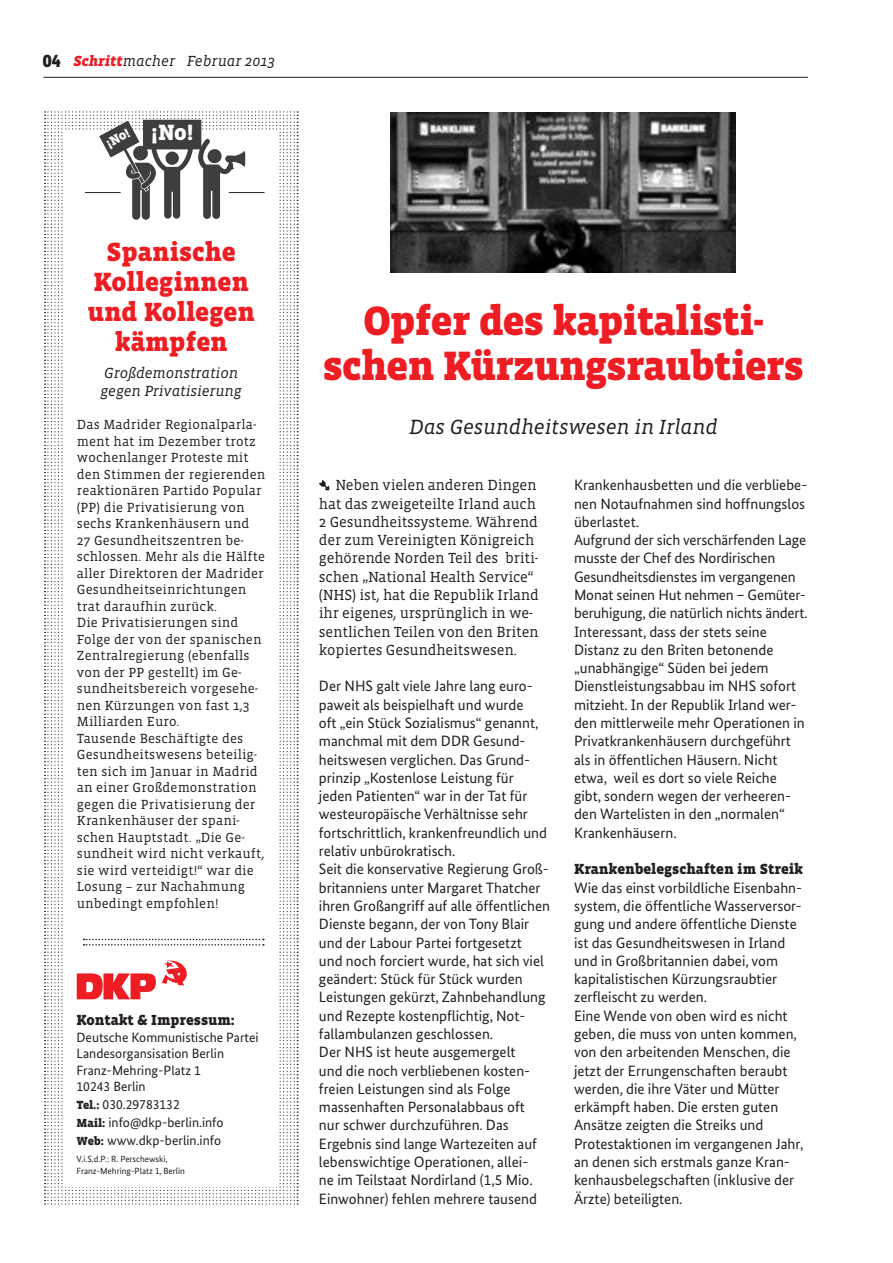
<style>
.page{position:relative;width:893px;height:1263px;background:#fff}
.page>*{position:absolute;margin:0;border:0;box-sizing:border-box;transform-origin:0 0}
.t1{font:900 42px/45px "Vista Slab";letter-spacing:-.02em;color:#ee1d23;text-align:center}
.t2{font:900 27px/30px "Vista Slab";color:#ee1d23;text-align:center}
.t3{font:900 22.65px "Vista Slab";color:#fff}
.t4{font:italic 21px "Vista Slab";letter-spacing:-.01em;color:#231f20}
.t5{font:15px/18.3px "Bundes Sans";color:#231f20}
.t6{font:15px/18.3px "Vista Slab";letter-spacing:-.01em;color:#231f20}
.t7{font:italic 15px/18px "Vista Slab";letter-spacing:-.01em;color:#231f20}
.t8{font:900 15px "Vista Slab";color:#231f20}
.t9{font:13.5px/16.5px "Vista Slab";letter-spacing:.01em;color:#231f20}
.t10{font:13.5px/16.5px "Bundes Sans";color:#231f20}
.t11{font:900 13.5px "Vista Slab";color:#fff}
.t12{font:9px/12px "Bundes Sans";color:#231f20}
.s1{font-family:"Vista Slab Alt";font-weight:900;font-style:normal;font-size:18px}
.s2{font-weight:900;color:#ee1d23}
.s3{font-family:"Vista Slab";font-weight:900;font-size:12px}
</style>
<div class="page">
<hr style="left:43px;top:77px;width:765px;height:1px;background:#231f20">
<svg style="left:44px;top:111px;width:254px;height:1093px"></svg>
<hr style="left:229px;top:192px;width:36px;height:1px;background:#231f20">
<hr style="left:85px;top:192px;width:36px;height:1px;background:#231f20">
<svg style="left:319px;top:480px;width:10px;height:10px"></svg>
<img style="left:390px;top:113px;width:345px;height:159px">
<p class="t7" style="left:43px;top:53px;width:234px"><span class="s1">04</span> <span class="s2">Schritt</span>macher Februar 2013</p>
<p class="t11" style="left:104px;top:139px;width:27px;rotate:-29deg">¡No!</p>
<h3 class="t3" style="left:151px;top:122px;width:44px">¡No!</h3>
<h2 class="t2" style="left:87px;top:238px;width:169px">Spanische<br>Kolleginnen und Kollegen kämpfen</h2>
<p class="t7" style="left:100px;top:365px;width:143px">Großdemonstration gegen Privatisierung</p>
<p class="t9" style="left:77px;top:417px;width:190px">Das Madrider Regionalparla&shy;ment hat im Dezember trotz wochenlanger Proteste mit den Stimmen der regierenden reaktionären Partido Popular (PP) die Privatisierung von sechs Krankenhäusern und<br>27 Gesundheitszentren be&shy;schlossen. Mehr als die Hälfte aller Direktoren der Madrider<br>Gesundheitseinrichtungen trat daraufhin zurück.<br>Die Privatisierungen sind<br>Folge der von der spanischen<br>Zentralregierung (ebenfalls von der PP gestellt) im Ge&shy;sundheitsbereich vorgesehe&shy;nen Kürzungen von fast 1,3<br>Milliarden Euro.<br>Tausende Beschäftigte des<br>Gesundheitswesens beteilig&shy;ten sich im Januar in Madrid an einer Großdemonstration gegen die Privatisierung der<br>Krankenhäuser der spani&shy;schen Hauptstadt. „Die Ge&shy;sundheit wird nicht verkauft, sie wird verteidigt!“ war die<br>Losung – zur Nachahmung unbedingt empfohlen!</p>
<p class="t8" style="left:77px;top:1014px;width:160px">Kontakt &amp; Impressum:</p>
<p class="t10" style="left:77px;top:1029px;width:184px">Deutsche Kommunistische Partei<br>Landesorgansisation Berlin<br>Franz-Mehring-Platz 1<br>10243 Berlin</p>
<p class="t10" style="left:77px;top:1096px;width:149px;line-height:18px"><span class="s3">Tel.:</span> 030.29783132<br><span class="s3">Mail:</span> info@dkp-berlin.info<br><span class="s3">Web:</span> www.dkp-berlin.info</p>
<p class="t12" style="left:77px;top:1153px;width:110px">V.i.S.d.P.: R. Perschewski,<br>Franz-Mehring-Platz 1, Berlin</p>
<h1 class="t1" style="left:323px;top:300px;width:483px">Opfer des kapitalisti&shy;schen Kürzungsraubtiers</h1>
<h3 class="t4" style="left:409px;top:417px;width:310px">Das Gesundheitswesen in Irland</h3>
<p class="t6" style="left:319px;top:477px;width:222px;text-indent:16px">Neben vielen anderen Dingen hat das zweigeteilte Irland auch<br>2 Gesundheitssysteme. Während der zum Vereinigten Königreich gehörende Norden Teil des briti&shy;schen „National Health Service“ (NHS) ist, hat die Republik Irland ihr eigenes, ursprünglich in we&shy;sentlichen Teilen von den Briten kopiertes Gesundheitswesen.</p>
<p class="t5" style="left:319px;top:677px;width:233px">Der NHS galt viele Jahre lang euro&shy;paweit als beispielhaft und wurde<br>oft „ein Stück Sozialismus“ genannt, manchmal mit dem DDR Gesund&shy;heitswesen verglichen. Das Grund&shy;prinzip „Kostenlose Leistung für jeden Patienten“ war in der Tat für westeuropäische Verhältnisse sehr fortschrittlich, krankenfreundlich und relativ unbürokratisch.<br>Seit die konservative Regierung Groß&shy;britanniens unter Margaret Thatcher ihren Großangriff auf alle öffentlichen Dienste begann, der von Tony Blair und der Labour Partei fortgesetzt<br>und noch forciert wurde, hat sich viel geändert: Stück für Stück wurden Leistungen gekürzt, Zahnbehandlung und Rezepte kostenpflichtig, Not&shy;fallambulanzen geschlossen.<br>Der NHS ist heute ausgemergelt<br>und die noch verbliebenen kosten&shy;freien Leistungen sind als Folge massenhaften Personalabbaus oft<br>nur schwer durchzuführen. Das Ergebnis sind lange Wartezeiten auf lebenswichtige Operationen, allei-<br>ne im Teilstaat Nordirland (1,5 Mio.<br>Einwohner) fehlen mehrere tausend</p>
<p class="t5" style="left:574px;top:476px;width:235px">Krankenhausbetten und die verbliebe&shy;nen Notaufnahmen sind hoffnungslos überlastet.<br>Aufgrund der sich verschärfenden Lage musste der Chef des Nordirischen Gesundheitsdienstes im vergangenen Monat seinen Hut nehmen – Gemüter&shy;beruhigung, die natürlich nichts ändert.<br>Interessant, dass der stets seine Distanz zu den Briten betonende „unabhängige“ Süden bei jedem Dienstleistungsabbau im NHS sofort mitzieht. In der Republik Irland wer&shy;den mittlerweile mehr Operationen in Privatkrankenhäusern durchgeführt als in öffentlichen Häusern. Nicht etwa, weil es dort so viele Reiche gibt, sondern wegen der verheeren&shy;den Wartelisten in den „normalen“ Krankenhäusern.</p>
<p class="t8" style="left:574px;top:862px;width:230px">Krankenbelegschaften im Streik</p>
<p class="t5" style="left:574px;top:878px;width:231px">Wie das einst vorbildliche Eisenbahn&shy;system, die öffentliche Wasserversor&shy;gung und andere öffentliche Dienste ist das Gesundheitswesen in Irland und in Großbritannien dabei, vom kapitalistischen Kürzungsraubtier zerfleischt zu werden.<br>Eine Wende von oben wird es nicht geben, die muss von unten kommen, von den arbeitenden Menschen, die jetzt der Errungenschaften beraubt werden, die ihre Väter und Mütter erkämpft haben. Die ersten guten Ansätze zeigten die Streiks und Protestaktionen im vergangenen Jahr, an denen sich erstmals ganze Kran&shy;kenhausbelegschaften (inklusive der Ärzte) beteiligten.</p>
</div>
